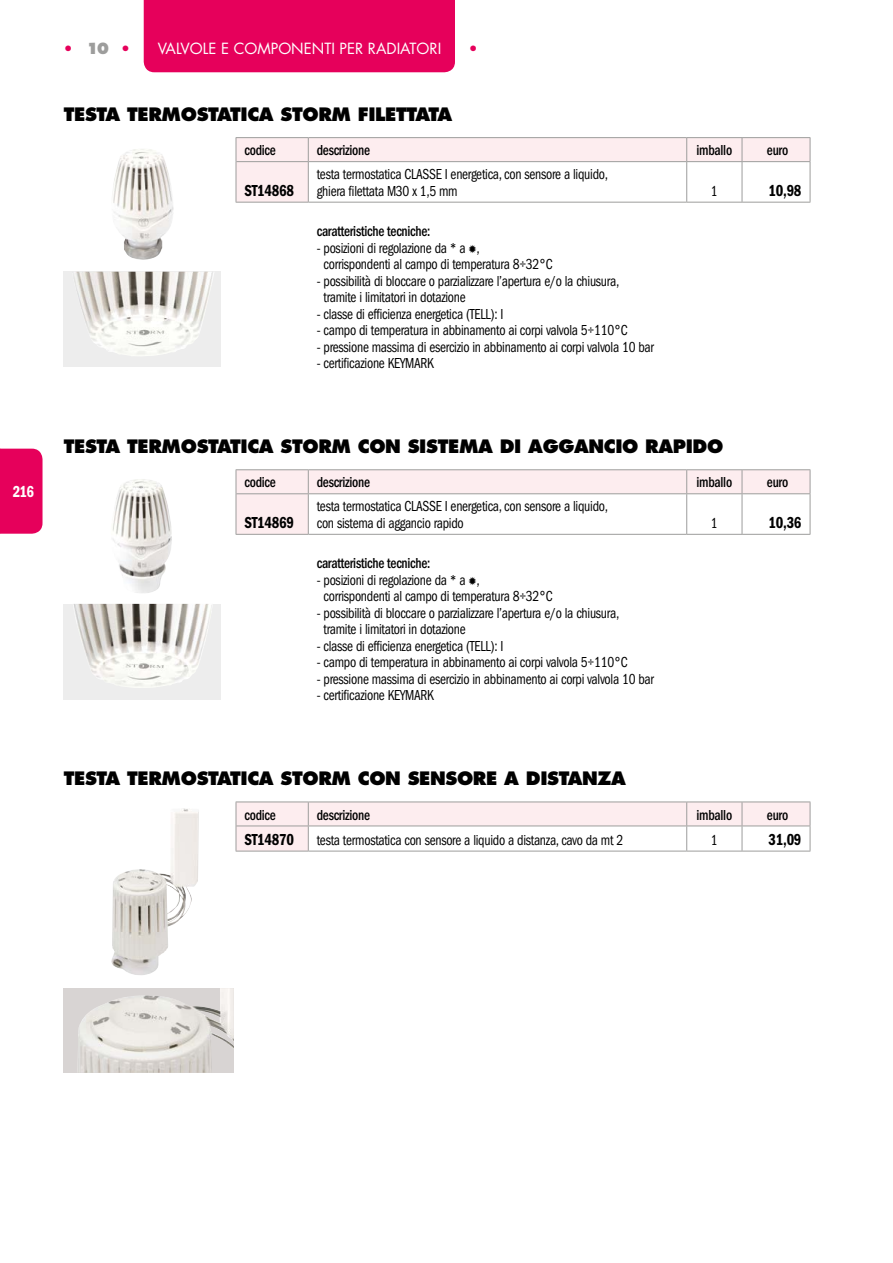
<style>
.page{position:relative;width:893px;height:1263px;background:#fff}
.page>*{position:absolute;margin:0;border:0;box-sizing:border-box;transform-origin:0 0}
.t1{font:800 18px "Futura";letter-spacing:-.02em;color:#000}
.t2{font:600 condensed 16.5px "Franklin Gothic";letter-spacing:-.02em;color:#000;scale:.9 1}
.t3{font:600 condensed 16.5px "Franklin Gothic";color:#fff;scale:.9 1}
.t4{font:condensed 15px/16.5px "Franklin Gothic";letter-spacing:-.02em;color:#000;scale:.9 1}
.t5{font:500 condensed 15px "Franklin Gothic";letter-spacing:-.02em;color:#000;scale:.9 1}
.t6{font:15px "Futura";color:#fff}
.t7{font:15px "Futura";color:#e6005b}
.s1{font-weight:800;color:#9d9d9c}
.s2{font-family:"Menlo";font-stretch:normal}
</style>
<div class="page">
<div style="left:144px;top:1px;width:311px;height:71px;background:#e6005b"></div>
<hr style="left:144px;top:0;width:311px;height:1px;background:#e6005b">
<div style="left:0;top:449px;width:43px;height:85px;background:#e6005b"></div>
<svg style="left:237px;top:138px;width:573px;height:713px"></svg>
<hr style="left:308px;top:851px;width:379px;height:1px;background:#9d9d9c">
<hr style="left:308px;top:202px;width:379px;height:1px;background:#9d9d9c">
<hr style="left:308px;top:534px;width:379px;height:1px;background:#9d9d9c">
<svg style="left:308px;top:138px;width:1px;height:23px"></svg>
<svg style="left:686px;top:138px;width:1px;height:23px"></svg>
<svg style="left:742px;top:138px;width:1px;height:23px"></svg>
<hr style="left:686px;top:162px;width:1px;height:40px;background:#9d9d9c">
<svg style="left:308px;top:470px;width:1px;height:23px"></svg>
<svg style="left:686px;top:470px;width:1px;height:23px"></svg>
<svg style="left:742px;top:470px;width:1px;height:23px"></svg>
<hr style="left:686px;top:494px;width:1px;height:40px;background:#9d9d9c">
<svg style="left:686px;top:802px;width:1px;height:49px"></svg>
<hr style="left:236px;top:851px;width:72px;height:1px;background:#9d9d9c">
<hr style="left:687px;top:851px;width:55px;height:1px;background:#9d9d9c">
<hr style="left:742px;top:851px;width:68px;height:1px;background:#9d9d9c">
<hr style="left:236px;top:202px;width:72px;height:1px;background:#9d9d9c">
<hr style="left:236px;top:534px;width:72px;height:1px;background:#9d9d9c">
<hr style="left:687px;top:202px;width:55px;height:1px;background:#9d9d9c">
<hr style="left:742px;top:202px;width:68px;height:1px;background:#9d9d9c">
<hr style="left:687px;top:534px;width:55px;height:1px;background:#9d9d9c">
<hr style="left:742px;top:534px;width:68px;height:1px;background:#9d9d9c">
<svg style="left:236px;top:802px;width:1px;height:49px"></svg>
<hr style="left:236px;top:137px;width:72px;height:1px;background:#9d9d9c">
<hr style="left:308px;top:137px;width:379px;height:1px;background:#9d9d9c">
<hr style="left:687px;top:137px;width:55px;height:1px;background:#9d9d9c">
<hr style="left:742px;top:137px;width:68px;height:1px;background:#9d9d9c">
<hr style="left:236px;top:469px;width:72px;height:1px;background:#9d9d9c">
<hr style="left:308px;top:469px;width:379px;height:1px;background:#9d9d9c">
<hr style="left:687px;top:469px;width:55px;height:1px;background:#9d9d9c">
<hr style="left:742px;top:469px;width:68px;height:1px;background:#9d9d9c">
<hr style="left:236px;top:801px;width:72px;height:1px;background:#9d9d9c">
<hr style="left:308px;top:801px;width:379px;height:1px;background:#9d9d9c">
<hr style="left:687px;top:801px;width:55px;height:1px;background:#9d9d9c">
<hr style="left:742px;top:801px;width:68px;height:1px;background:#9d9d9c">
<svg style="left:236px;top:138px;width:1px;height:23px"></svg>
<hr style="left:236px;top:162px;width:1px;height:40px;background:#9d9d9c">
<svg style="left:236px;top:470px;width:1px;height:23px"></svg>
<hr style="left:236px;top:494px;width:1px;height:40px;background:#9d9d9c">
<hr style="left:308px;top:162px;width:1px;height:40px;background:#9d9d9c">
<hr style="left:810px;top:162px;width:1px;height:40px;background:#9d9d9c">
<hr style="left:308px;top:494px;width:1px;height:40px;background:#9d9d9c">
<hr style="left:810px;top:494px;width:1px;height:40px;background:#9d9d9c">
<svg style="left:308px;top:802px;width:1px;height:49px"></svg>
<hr style="left:742px;top:162px;width:1px;height:40px;background:#9d9d9c">
<hr style="left:742px;top:494px;width:1px;height:40px;background:#9d9d9c">
<svg style="left:742px;top:802px;width:1px;height:49px"></svg>
<svg style="left:810px;top:138px;width:1px;height:23px"></svg>
<hr style="left:236px;top:161px;width:72px;height:1px;background:#9d9d9c">
<hr style="left:308px;top:161px;width:379px;height:1px;background:#9d9d9c">
<hr style="left:687px;top:161px;width:55px;height:1px;background:#9d9d9c">
<hr style="left:742px;top:161px;width:68px;height:1px;background:#9d9d9c">
<svg style="left:810px;top:470px;width:1px;height:23px"></svg>
<hr style="left:236px;top:493px;width:72px;height:1px;background:#9d9d9c">
<hr style="left:308px;top:493px;width:379px;height:1px;background:#9d9d9c">
<hr style="left:687px;top:493px;width:55px;height:1px;background:#9d9d9c">
<hr style="left:742px;top:493px;width:68px;height:1px;background:#9d9d9c">
<svg style="left:810px;top:802px;width:1px;height:49px"></svg>
<hr style="left:236px;top:825px;width:72px;height:1px;background:#9d9d9c">
<hr style="left:308px;top:825px;width:379px;height:1px;background:#9d9d9c">
<hr style="left:687px;top:825px;width:55px;height:1px;background:#9d9d9c">
<hr style="left:742px;top:825px;width:68px;height:1px;background:#9d9d9c">
<img style="left:113px;top:149px;width:61px;height:111px">
<div style="left:64px;top:272px;width:157px;height:95px;background:#ededed"></div>
<img style="left:74px;top:272px;width:140px;height:84px">
<img style="left:112px;top:479px;width:60px;height:114px">
<div style="left:64px;top:604px;width:157px;height:95px;background:#ededed"></div>
<img style="left:74px;top:604px;width:138px;height:84px">
<img style="left:111px;top:808px;width:88px;height:167px">
<div style="left:64px;top:988px;width:170px;height:85px;background:#d8d4d3"></div>
<img style="left:77px;top:988px;width:157px;height:85px">
<p class="t3" style="left:13px;top:482px;width:25px">216</p>
<p class="t7" style="left:64px;top:39px;width:68px">• <span class="s1">10</span> •</p>
<p class="t6" style="left:158px;top:39px;width:285px">VALVOLE E COMPONENTI PER RADIATORI</p>
<p class="t7" style="left:469px;top:39px;width:10px">•</p>
<p class="t1" style="left:64px;top:102px;width:390px">TESTA TERMOSTATICA STORM FILETTATA</p>
<p class="t5" style="left:244px;top:142px;width:36px">codice</p>
<p class="t5" style="left:317px;top:142px;width:61px">descrizione</p>
<p class="t5" style="left:696px;top:142px;width:41px">imballo</p>
<p class="t5" style="left:767px;top:142px;width:25px">euro</p>
<p class="t2" style="left:244px;top:181px;width:57px">ST14868</p>
<p class="t4" style="left:317px;top:166px;width:325px">testa termostatica CLASSE I energetica, con sensore a liquido, ghiera filettata M30 x 1,5 mm</p>
<p class="t4" style="left:711px;top:183px;width:9px">1</p>
<p class="t2" style="left:769px;top:181px;width:38px">10,98</p>
<p class="t5" style="left:317px;top:223px;width:128px">caratteristiche tecniche:</p>
<p class="t4" style="left:324px;top:240px;width:256px;text-indent:-7px">- posizioni di regolazione da * a <span class="s2">✹</span>,<br>corrispondenti al campo di temperatura 8÷32°C</p>
<p class="t4" style="left:324px;top:273px;width:330px;text-indent:-7px">- possibilità di bloccare o parzializzare l’apertura e/o la chiusura, tramite i limitatori in dotazione</p>
<p class="t4" style="left:317px;top:306px;width:209px">- classe di efficienza energetica (TELL): I</p>
<p class="t4" style="left:317px;top:322px;width:347px">- campo di temperatura in abbinamento ai corpi valvola 5÷110°C</p>
<p class="t4" style="left:317px;top:339px;width:376px">- pressione massima di esercizio in abbinamento ai corpi valvola 10 bar</p>
<p class="t4" style="left:317px;top:355px;width:131px">- certificazione KEYMARK</p>
<p class="t1" style="left:64px;top:435px;width:661px">TESTA TERMOSTATICA STORM CON SISTEMA DI AGGANCIO RAPIDO</p>
<p class="t5" style="left:244px;top:474px;width:36px">codice</p>
<p class="t5" style="left:317px;top:474px;width:61px">descrizione</p>
<p class="t5" style="left:696px;top:474px;width:41px">imballo</p>
<p class="t5" style="left:767px;top:474px;width:25px">euro</p>
<p class="t2" style="left:244px;top:513px;width:57px">ST14869</p>
<p class="t4" style="left:317px;top:498px;width:325px">testa termostatica CLASSE I energetica, con sensore a liquido, con sistema di aggancio rapido</p>
<p class="t4" style="left:711px;top:515px;width:9px">1</p>
<p class="t2" style="left:769px;top:513px;width:38px">10,36</p>
<p class="t5" style="left:317px;top:555px;width:128px">caratteristiche tecniche:</p>
<p class="t4" style="left:324px;top:572px;width:256px;text-indent:-7px">- posizioni di regolazione da * a <span class="s2">✹</span>,<br>corrispondenti al campo di temperatura 8÷32°C</p>
<p class="t4" style="left:324px;top:605px;width:330px;text-indent:-7px">- possibilità di bloccare o parzializzare l’apertura e/o la chiusura, tramite i limitatori in dotazione</p>
<p class="t4" style="left:317px;top:638px;width:209px">- classe di efficienza energetica (TELL): I</p>
<p class="t4" style="left:317px;top:654px;width:347px">- campo di temperatura in abbinamento ai corpi valvola 5÷110°C</p>
<p class="t4" style="left:317px;top:671px;width:376px">- pressione massima di esercizio in abbinamento ai corpi valvola 10 bar</p>
<p class="t4" style="left:317px;top:687px;width:131px">- certificazione KEYMARK</p>
<p class="t1" style="left:64px;top:767px;width:564px">TESTA TERMOSTATICA STORM CON SENSORE A DISTANZA</p>
<p class="t5" style="left:244px;top:806px;width:36px">codice</p>
<p class="t5" style="left:317px;top:806px;width:61px">descrizione</p>
<p class="t5" style="left:696px;top:806px;width:41px">imballo</p>
<p class="t5" style="left:767px;top:806px;width:25px">euro</p>
<p class="t2" style="left:244px;top:830px;width:57px">ST14870</p>
<p class="t4" style="left:317px;top:832px;width:342px">testa termostatica con sensore a liquido a distanza, cavo da mt 2</p>
<p class="t4" style="left:711px;top:832px;width:9px">1</p>
<p class="t2" style="left:769px;top:830px;width:38px">31,09</p>
</div>
